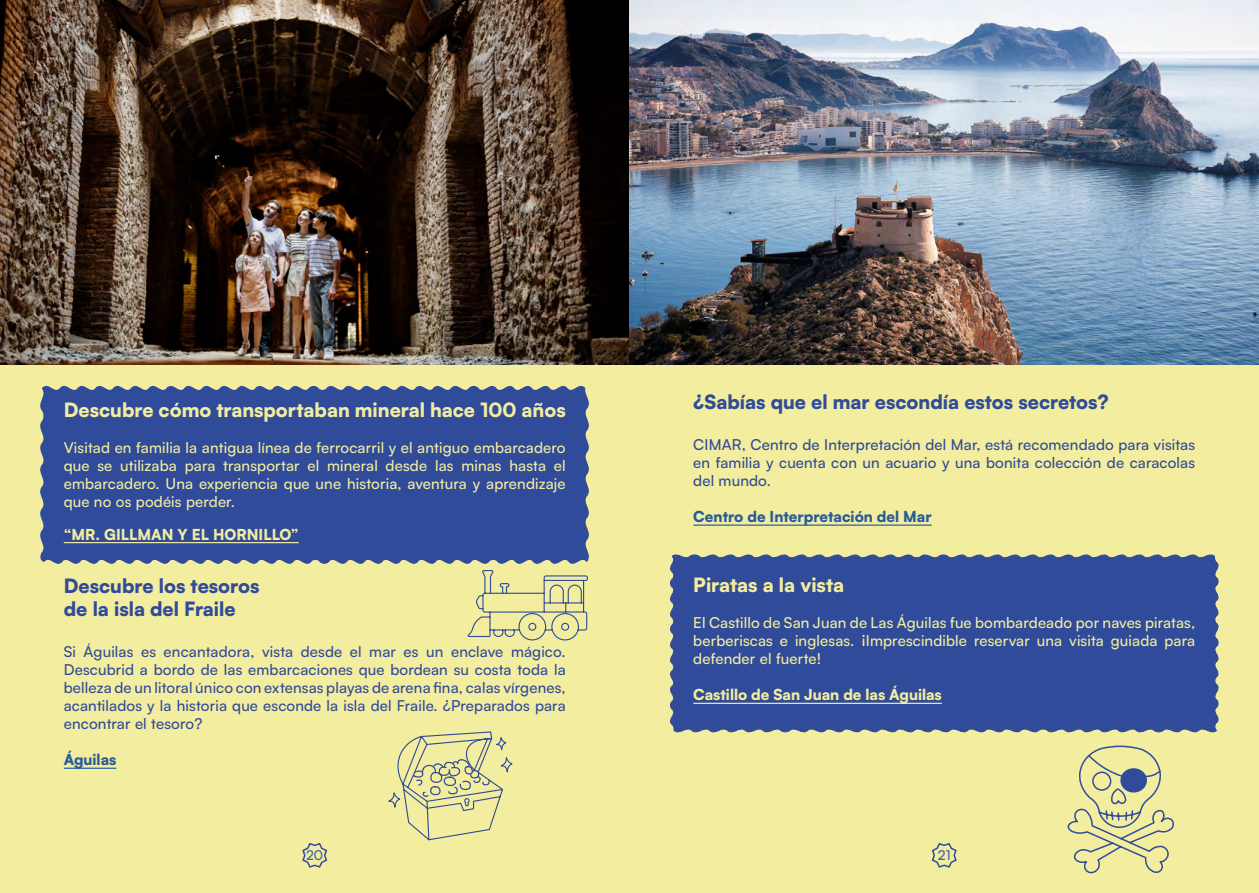
<style>
.page{position:relative;width:1259px;height:893px;background:#f3ed9f}
.page>*{position:absolute;margin:0;border:0;box-sizing:border-box;transform-origin:0 0}
.t1{font:900 19.5px/23.4px "Satoshi";color:#304b99}
.t2{font:900 19.5px "Satoshi";color:#f3ed9f}
.t3{font:500 15px/18px "Satoshi";letter-spacing:.01em;color:#304b99;text-align:justify}
.t4{font:500 15px/18px "Satoshi";letter-spacing:.01em;color:#f3ed9f;text-align:justify}
.t5{font:900 15px "Satoshi";color:#f3ed9f}
.t6{font:900 15px "Satoshi";color:#275b9b}
.t7{font:500 13.5px "Satoshi";color:#4161ab}
</style>
<div class="page">
<img style="left:0;top:0;width:1259px;height:364px">
<svg style="left:467px;top:570px;width:121px;height:71px"></svg>
<svg style="left:388px;top:731px;width:125px;height:110px"></svg>
<div style="left:41px;top:386px;width:547px;height:178px;background:#304b99"></div>
<hr style="left:64px;top:542px;width:235px;height:1px;background:#f3ed9f">
<hr style="left:64px;top:768px;width:52px;height:1px;background:#275b9b">
<svg style="left:302px;top:842px;width:26px;height:26px"></svg>
<svg style="left:1067px;top:745px;width:107px;height:129px"></svg>
<div style="left:670px;top:554px;width:548px;height:178px;background:#304b99"></div>
<hr style="left:693px;top:524px;width:238px;height:2px;background:#275b9b">
<hr style="left:693px;top:703px;width:249px;height:1px;background:#f3ed9f">
<svg style="left:931px;top:842px;width:26px;height:26px"></svg>
<h1 class="t2" style="left:64px;top:395px;width:503px">Descubre cómo transportaban mineral hace 100 años</h1>
<p class="t4" style="left:64px;top:438px;width:503px">Visitad en familia la antigua línea de ferrocarril y el antiguo embarcadero que se utilizaba para transportar el mineral desde las minas hasta el embarcadero. Una experiencia que une historia, aventura y aprendizaje que no os podéis perder.</p>
<p class="t5" style="left:64px;top:523px;width:236px">“MR. GILLMAN Y EL HORNILLO”</p>
<h1 class="t1" style="left:64px;top:572px;width:197px">Descubre los tesoros de la isla del Fraile</h1>
<p class="t3" style="left:64px;top:642px;width:503px">Si Águilas es encantadora, vista desde el mar es un enclave mágico.<br>Descubrid a bordo de las embarcaciones que bordean su costa toda la belleza de un litoral único con extensas playas de arena fina, calas vírgenes, acantilados y la historia que esconde la isla del Fraile. ¿Preparados para encontrar el tesoro?</p>
<p class="t6" style="left:64px;top:748px;width:54px">Águilas</p>
<p class="t7" style="left:306px;top:846px;width:19px">20</p>
<h1 class="t1" style="left:693px;top:389px;width:417px">¿Sabías que el mar escondía estos secretos?</h1>
<p class="t3" style="left:693px;top:435px;width:503px">CIMAR, Centro de Interpretación del Mar, está recomendado para visitas en familia y cuenta con un acuario y una bonita colección de caracolas del mundo.</p>
<p class="t6" style="left:693px;top:505px;width:240px">Centro de Interpretación del Mar</p>
<h1 class="t2" style="left:693px;top:570px;width:152px">Piratas a la vista</h1>
<p class="t4" style="left:693px;top:613px;width:503px">El Castillo de San Juan de Las Águilas fue bombardeado por naves piratas, berberiscas e inglesas. ¡Imprescindible reservar una visita guiada para defender el fuerte!</p>
<p class="t5" style="left:693px;top:683px;width:250px">Castillo de San Juan de las Águilas</p>
<p class="t7" style="left:938px;top:846px;width:14px">21</p>
</div>
